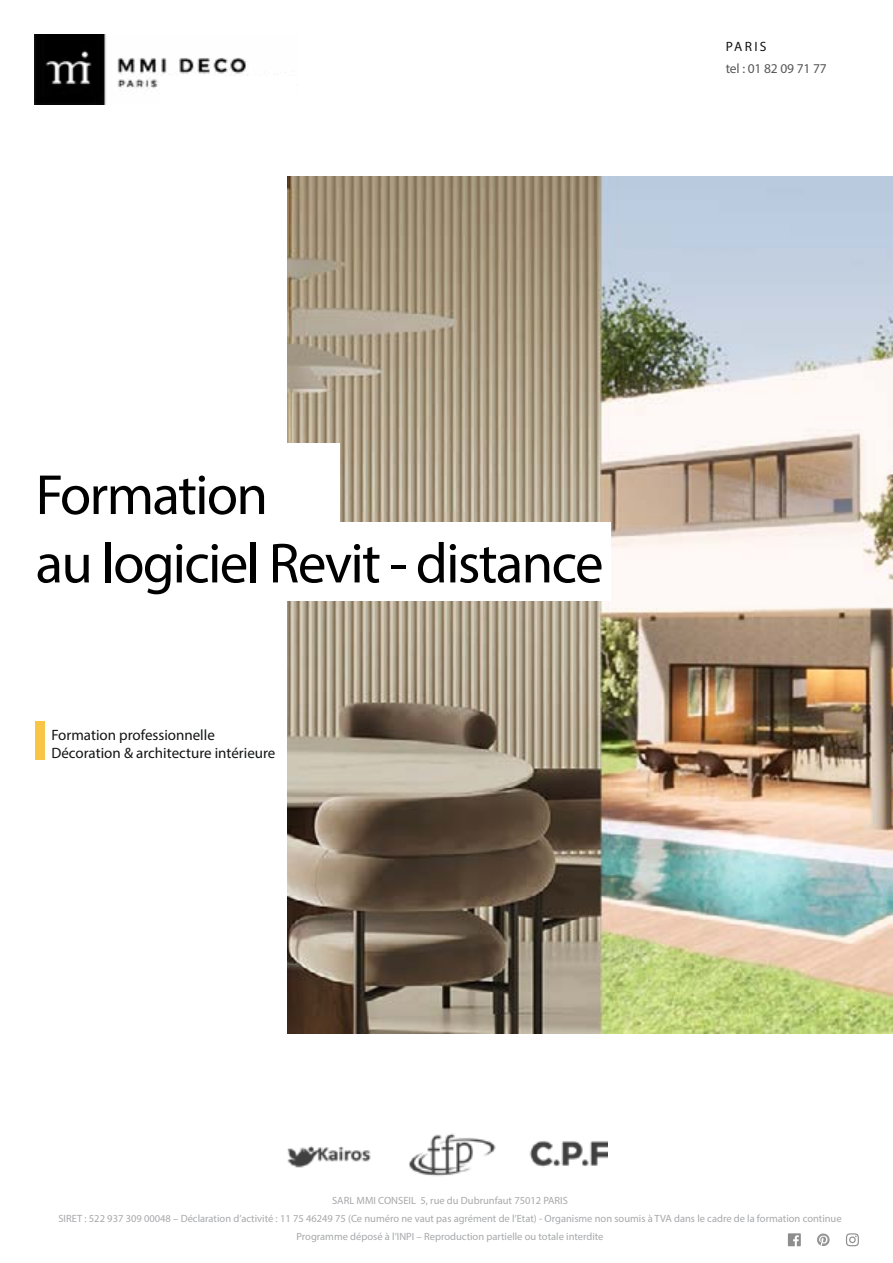
<style>
.page{position:relative;width:893px;height:1263px;background:#fff}
.page>*{position:absolute;margin:0;border:0;box-sizing:border-box;transform-origin:0 0}
.t1{font:57px/68.4px "Myriad Pro";letter-spacing:-.03em;color:#000}
.t2{font:15px/18px "Myriad Pro";color:#131414}
.t3{font:13.5px "Myriad Pro";letter-spacing:-.01em;color:#58585a}
.t4{font:13.5px "Myriad Pro";letter-spacing:.17em;color:#131414}
.t5{font:10.5px/18px "Myriad Pro";color:#a7a8aa;text-align:center}
</style>
<div class="page">
<svg style="left:788px;top:1233px;width:13px;height:13px"></svg>
<svg style="left:846px;top:1233px;width:13px;height:13px"></svg>
<svg style="left:817px;top:1233px;width:13px;height:13px"></svg>
<img style="left:288px;top:177px;width:605px;height:856px">
<img style="left:34px;top:34px;width:212px;height:70px">
<div style="left:30px;top:443px;width:310px;height:79px;background:#fff"></div>
<div style="left:41px;top:522px;width:570px;height:79px;background:#fff"></div>
<div style="left:36px;top:721px;width:9px;height:39px;background:#f8c546"></div>
<div style="left:160px;top:77px;width:136px;height:30px;background:#fff"></div>
<img style="left:287px;top:1133px;width:320px;height:43px">
<p class="t4" style="left:726px;top:38px;width:42px">PARIS</p>
<p class="t3" style="left:726px;top:60px;width:102px">tel : 01 82 09 71 77</p>
<h1 class="t1" style="left:36px;top:460px;width:569px">Formation<br>au logiciel Revit - distance</h1>
<h2 class="t2" style="left:51px;top:725px;width:226px">Formation professionnelle<br>Décoration &amp; architecture intérieure</h2>
<p class="t5" style="left:58px;top:1191px;width:785px">SARL MMI CONSEIL 5, rue du Dubrunfaut 75012 PARIS<br>SIRET : 522 937 309 00048 – Déclaration d’activité : 11 75 46249 75 (Ce numéro ne vaut pas agrément de l’Etat) - Organisme non soumis à TVA dans le cadre de la formation continue<br>Programme déposé à l’INPI – Reproduction partielle ou totale interdite</p>
</div>
